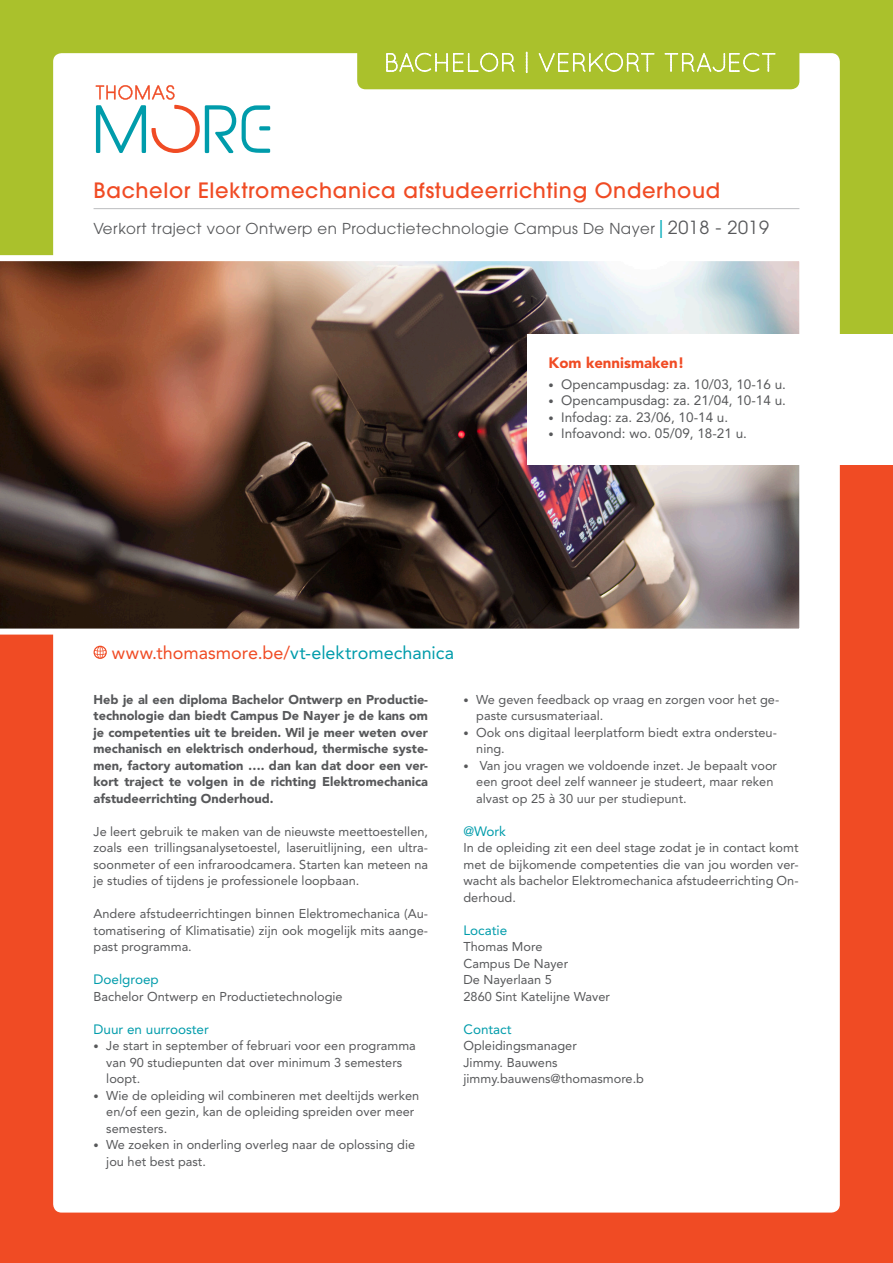
<style>
.page{position:relative;width:893px;height:1263px;background:#fff}
.page>*{position:absolute;margin:0;border:0;box-sizing:border-box;transform-origin:0 0}
.Heading_1{font:500 21px "ITC Avant Garde Std";letter-spacing:.03em;color:#f04b24}
.Website{font:18px "Avenir LT Std";color:#009cab}
.Heading_2{font:15px "ITC Avant Garde Std";letter-spacing:.03em;color:#57585a}
.Kadertekst_-_titel{font:900 15px "Avenir LT Std";color:#f04b24}
.t1{font:13.5px "Avenir LT Std";color:#57585a}
.Tekst_-_Titel{font:13.5px "Avenir LT Std";color:#009cab}
.Tekst_-_Grijs{font:12.75px/16.5px "Avenir LT Std";color:#57585a}
.Intro{font:900 12.75px/16.5px "Avenir LT Std";color:#57585a;text-align:justify}
.s1{font-size:18px;color:#00abb9}
.s2{font-size:18px}
.s3{font-size:10.5px}
.s4{color:#f04b24}
</style>
<div class="page">
<div style="left:0;top:0;width:893px;height:627px;background:#aac12c"></div>
<div style="left:0;top:421px;width:893px;height:842px;background:#f04b24"></div>
<div style="left:53px;top:53px;width:787px;height:1159px;background:#fff;border-radius:9px"></div>
<svg style="left:357px;top:51px;width:442px;height:38px;background:#b2c741"></svg>
<img style="left:0;top:255px;width:800px;height:379px">
<svg style="left:242px;top:105px;width:28px;height:48px"></svg>
<svg style="left:259px;top:126px;width:11px;height:4px"></svg>
<svg style="left:96px;top:85px;width:140px;height:68px"></svg>
<hr style="left:94px;top:208px;width:705px;height:1px;background:#bcbdc0">
<svg style="left:94px;top:646px;width:13px;height:13px"></svg>
<div style="left:527px;top:334px;width:366px;height:131px;background:#fff"></div>
<p class="Heading_1" style="left:94px;top:177px;width:628px">Bachelor Elektromechanica afstudeerrichting Onderhoud</p>
<p class="Heading_2" style="left:94px;top:219px;width:677px">Verkort traject voor Ontwerp en Productietechnologie Campus De Nayer<span class="s1">|</span><span class="s2">2018 - 2019</span></p>
<p class="Kadertekst_-_titel" style="left:549px;top:353px;width:137px">Kom kennismaken!</p>
<p class="t1" style="left:549px;top:376px;width:239px"><span class="s3">•</span> Opencampusdag: za. 10/03, 10-16 u.</p>
<p class="t1" style="left:549px;top:392px;width:239px"><span class="s3">•</span> Opencampusdag: za. 21/04, 10-14 u.</p>
<p class="t1" style="left:549px;top:409px;width:181px"><span class="s3">•</span> Infodag: za. 23/06, 10-14 u.</p>
<p class="t1" style="left:549px;top:425px;width:200px"><span class="s3">•</span> Infoavond: wo. 05/09, 18-21 u.</p>
<p class="Website" style="left:112px;top:642px;width:344px"><span class="s4">www.thomasmore.be/</span>vt-elektromechanica</p>
<p class="Intro" style="left:94px;top:691px;width:336px">Heb je al een diploma Bachelor Ontwerp en Productie&shy;technologie dan biedt Campus De Nayer je de kans om je competenties uit te breiden. Wil je meer weten over mechanisch en elektrisch onderhoud, thermische syste&shy;men, factory automation …. dan kan dat door een ver&shy;kort traject te volgen in de richting Elektromechanica afstudeerrichting Onderhoud.</p>
<p class="Tekst_-_Grijs" style="left:94px;top:823px;width:336px;text-align:justify">Je leert gebruik te maken van de nieuwste meettoestellen, zoals een trillingsanalysetoestel, laseruitlijning, een ultra&shy;soonmeter of een infraroodcamera. Starten kan meteen na je studies of tijdens je professionele loopbaan.</p>
<p class="Tekst_-_Grijs" style="left:94px;top:905px;width:336px;text-align:justify">Andere afstudeerrichtingen binnen Elektromechanica (Au&shy;tomatisering of Klimatisatie) zijn ook mogelijk mits aange&shy;past programma.</p>
<p class="Tekst_-_Titel" style="left:94px;top:971px;width:67px">Doelgroep</p>
<p class="Tekst_-_Grijs" style="left:94px;top:988px;width:251px">Bachelor Ontwerp en Productietechnologie</p>
<p class="Tekst_-_Titel" style="left:94px;top:1021px;width:117px">Duur en uurrooster</p>
<p class="Tekst_-_Grijs" style="left:106px;top:1037px;width:311px;text-indent:-13px"><span class="s3">•</span> Je start in september of februari voor een programma van 90 studiepunten dat over minimum 3 semesters loopt.</p>
<p class="Tekst_-_Grijs" style="left:106px;top:1087px;width:314px;text-indent:-13px"><span class="s3">•</span> Wie de opleiding wil combineren met deeltijds werken en/of een gezin, kan de opleiding spreiden over meer semesters.</p>
<p class="Tekst_-_Grijs" style="left:106px;top:1136px;width:310px;text-indent:-13px"><span class="s3">•</span> We zoeken in onderling overleg naar de oplossing die jou het best past.</p>
<p class="Tekst_-_Grijs" style="left:476px;top:691px;width:305px;text-indent:-13px"><span class="s3">•</span> We geven feedback op vraag en zorgen voor het ge&shy;paste cursusmateriaal.</p>
<p class="Tekst_-_Grijs" style="left:476px;top:724px;width:302px;text-indent:-13px"><span class="s3">•</span> Ook ons digitaal leerplatform biedt extra ondersteu&shy;ning.</p>
<p class="Tekst_-_Grijs" style="left:476px;top:757px;width:302px;text-indent:-13px"><span class="s3">•</span> Van jou vragen we voldoende inzet. Je bepaalt voor een groot deel zelf wanneer je studeert, maar reken alvast op 25 à 30 uur per studiepunt.</p>
<p class="Tekst_-_Titel" style="left:463px;top:823px;width:44px">@Work</p>
<p class="Tekst_-_Grijs" style="left:463px;top:839px;width:337px;text-align:justify">In de opleiding zit een deel stage zodat je in contact komt met de bijkomende competenties die van jou worden ver&shy;wacht als bachelor Elektromechanica afstudeerrichting On&shy;derhoud.</p>
<p class="Tekst_-_Titel" style="left:463px;top:922px;width:45px">Locatie</p>
<p class="Tekst_-_Grijs" style="left:463px;top:938px;width:80px">Thomas More</p>
<p class="Tekst_-_Grijs" style="left:463px;top:955px;width:106px">Campus De Nayer</p>
<p class="Tekst_-_Grijs" style="left:463px;top:971px;width:90px">De Nayerlaan 5</p>
<p class="Tekst_-_Grijs" style="left:463px;top:988px;width:148px">2860 Sint Katelijne Waver</p>
<p class="Tekst_-_Titel" style="left:463px;top:1021px;width:50px">Contact</p>
<p class="Tekst_-_Grijs" style="left:463px;top:1037px;width:115px">Opleidingsmanager</p>
<p class="Tekst_-_Grijs" style="left:463px;top:1054px;width:96px">Jimmy. Bauwens</p>
<p class="Tekst_-_Grijs" style="left:463px;top:1070px;width:182px">jimmy.bauwens@thomasmore.b</p>
</div>
